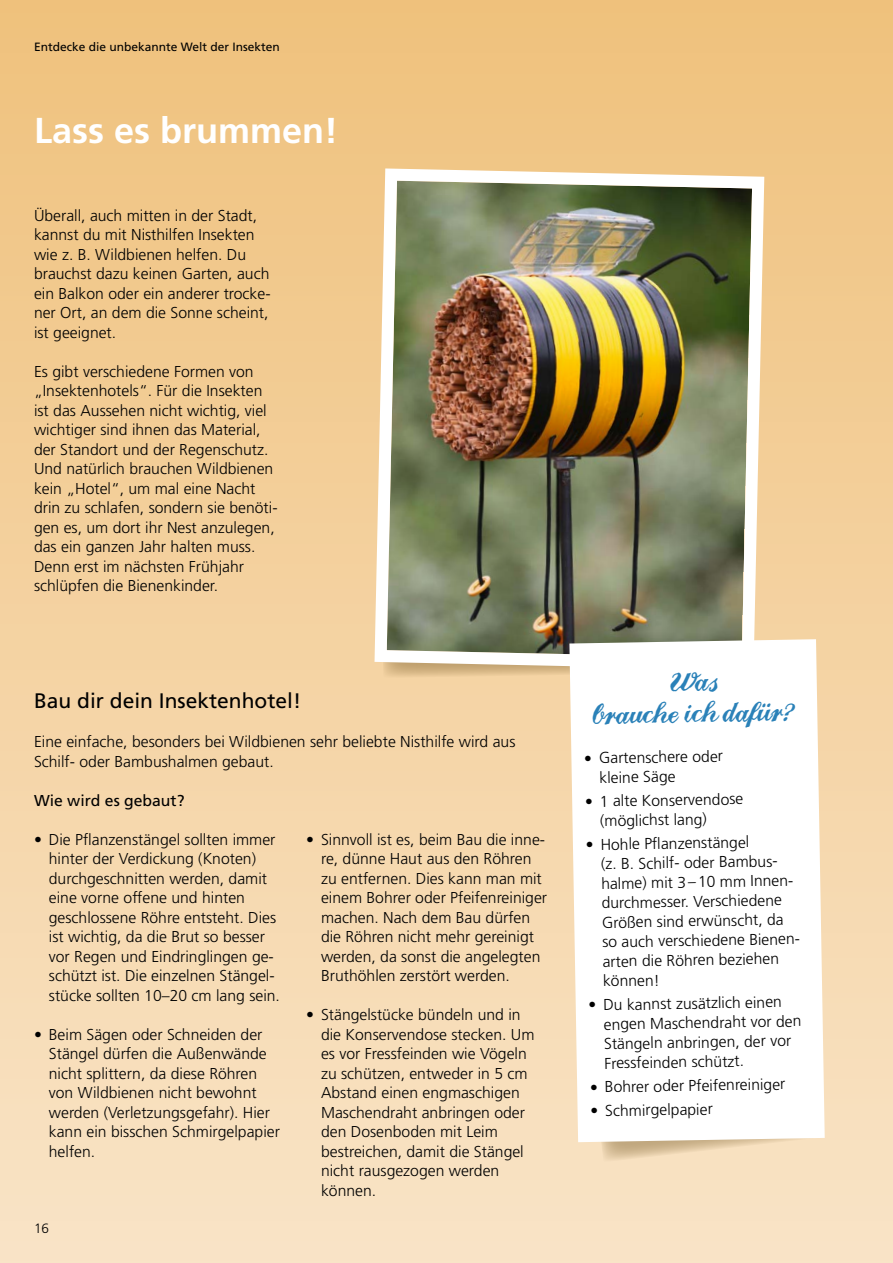
<style>
.page{position:relative;width:893px;height:1263px;background:#fff}
.page>*{position:absolute;margin:0;border:0;box-sizing:border-box;transform-origin:0 0}
.t1{font:700 36px "Frutiger LT Std";color:#fff}
.t2{font:30px/31.5px "Landliebe";color:#2a81b8;text-align:center}
.t3{font:21px "Frutiger LT Std";color:#000}
.t4{font:300 15.75px/19.5px "Frutiger LT Std";color:#000}
.t5{font:15.75px "Frutiger LT Std";color:#000}
.t6{font:300 13.5px "Frutiger LT Std";color:#000}
.t7{font:12px "Frutiger LT Std";color:#000}
</style>
<div class="page">
<div style="left:0;top:0;width:893px;height:1263px;background:linear-gradient(to bottom,#efc17c,#f9e4c7)"></div>
<img style="left:368px;top:162px;width:402px;height:514px">
<svg style="left:586px;top:1142px;width:233px;height:20px;background:#ecd4b2"></svg>
<svg style="left:569px;top:639px;width:256px;height:503px"></svg>
<p class="t7" style="left:34px;top:40px;width:247px">Entdecke die unbekannte Welt der Insekten</p>
<h1 class="t1" style="left:34px;top:109px;width:306px">Lass es brummen!</h1>
<p class="t4" style="left:34px;top:206px;width:238px">Überall, auch mitten in der Stadt, kannst du mit Nisthilfen Insekten wie z. B. Wildbienen helfen. Du brauchst dazu keinen Garten, auch ein Balkon oder ein anderer trocke&shy;ner Ort, an dem die Sonne scheint, ist geeignet.</p>
<p class="t4" style="left:34px;top:362px;width:245px">Es gibt verschiedene Formen von „Insektenhotels“. Für die Insekten ist das Aussehen nicht wichtig, viel wichtiger sind ihnen das Material, der Standort und der Regenschutz.<br>Und natürlich brauchen Wildbienen kein „Hotel“, um mal eine Nacht drin zu schlafen, sondern sie benöti&shy;gen es, um dort ihr Nest anzulegen, das ein ganzen Jahr halten muss.<br>Denn erst im nächsten Frühjahr schlüpfen die Bienenkinder.</p>
<h3 class="t3" style="left:34px;top:689px;width:269px">Bau dir dein Insektenhotel!</h3>
<p class="t4" style="left:34px;top:732px;width:483px">Eine einfache, besonders bei Wildbienen sehr beliebte Nisthilfe wird aus<br>Schilf- oder Bambushalmen gebaut.</p>
<p class="t5" style="left:34px;top:791px;width:152px">Wie wird es gebaut?</p>
<p class="t4" style="left:49px;top:830px;width:233px;text-indent:-15px">• Die Pflanzenstängel sollten immer hinter der Verdickung (Knoten) durchgeschnitten werden, damit eine vorne offene und hinten geschlossene Röhre entsteht. Dies ist wichtig, da die Brut so besser vor Regen und Eindringlingen ge&shy;schützt ist. Die einzelnen Stängel&shy;stücke sollten 10–20 cm lang sein.</p>
<p class="t4" style="left:49px;top:1025px;width:233px;text-indent:-15px">• Beim Sägen oder Schneiden der<br>Stängel dürfen die Außenwände nicht splittern, da diese Röhren von Wildbienen nicht bewohnt werden (Verletzungsgefahr). Hier kann ein bisschen Schmirgelpapier helfen.</p>
<p class="t6" style="left:34px;top:1221px;width:17px">16</p>
<p class="t4" style="left:321px;top:830px;width:228px;text-indent:-15px">• Sinnvoll ist es, beim Bau die inne&shy;re, dünne Haut aus den Röhren zu entfernen. Dies kann man mit einem Bohrer oder Pfeifenreiniger machen. Nach dem Bau dürfen die Röhren nicht mehr gereinigt werden, da sonst die angelegten<br>Bruthöhlen zerstört werden.</p>
<p class="t4" style="left:321px;top:1005px;width:215px;text-indent:-15px">• Stängelstücke bündeln und in die Konservendose stecken. Um es vor Fressfeinden wie Vögeln zu schützen, entweder in 5 cm<br>Abstand einen engmaschigen<br>Maschendraht anbringen oder den Dosenboden mit Leim bestreichen, damit die Stängel nicht rausgezogen werden können.</p>
<h2 class="t2" style="left:591px;top:670px;width:205px;rotate:-1deg">Was<br>brauche ich dafür?</h2>
<p class="t4" style="left:599px;top:748px;width:125px;text-indent:-15px;rotate:-1deg">• Gartenschere oder kleine Säge</p>
<p class="t4" style="left:600px;top:792px;width:145px;text-indent:-15px;rotate:-1deg">• 1 alte Konservendose (möglichst lang)</p>
<p class="t4" style="left:600px;top:835px;width:202px;text-indent:-15px;rotate:-1deg">• Hohle Pfl anzenstängel<br>(z. B. Schilf- oder Bambus&shy;halme) mit 3–10 mm Innen&shy;durchmesser. Verschiedene<br>Größen sind erwünscht, da so auch verschiedene Bienen&shy;arten die Röhren beziehen können!</p>
<p class="t4" style="left:603px;top:995px;width:199px;text-indent:-15px;rotate:-1deg">• Du kannst zusätzlich einen engen Maschendraht vor den<br>Stängeln anbringen, der vor<br>Fressfeinden schützt.</p>
<p class="t4" style="left:590px;top:1078px;width:197px;rotate:-1deg">• Bohrer oder Pfeifenreiniger</p>
<p class="t4" style="left:590px;top:1101px;width:124px;rotate:-1deg">• Schmirgelpapier</p>
</div>
